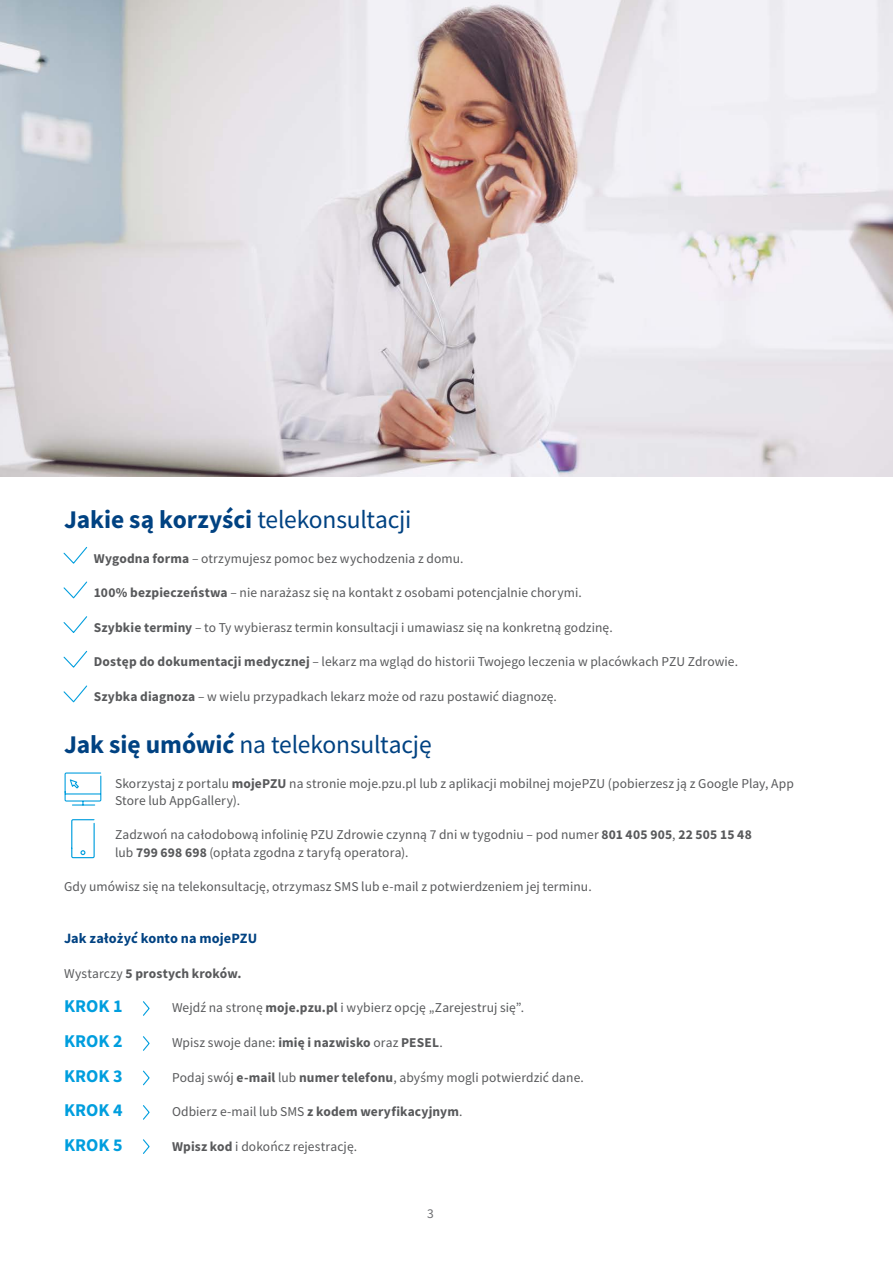
<style>
.page{position:relative;width:893px;height:1263px;background:#fff}
.page>*{position:absolute;margin:0;border:0;box-sizing:border-box;transform-origin:0 0}
.t1{font:700 25.5px "Source Sans Pro";color:#004282}
.t2{font:25.5px "Source Sans Pro";letter-spacing:-.01em;color:#004282}
.t3{font:700 18px "Source Sans Pro";color:#009ede}
.t4{font:700 14.25px "Source Sans Pro";letter-spacing:.005em;color:#004282}
.t5{font:13.5px/17.2px "Source Sans Pro";letter-spacing:.005em;color:#58595b}
.t6{font:700 13.5px "Source Sans Pro";letter-spacing:.01em;color:#58595b}
.t7{font:13.5px "Source Sans Pro";color:#6d6e71}
.s1{font-weight:400}
.s2{font-weight:700}
</style>
<div class="page">
<svg style="left:63px;top:547px;width:25px;height:17px"></svg>
<svg style="left:63px;top:581px;width:25px;height:18px"></svg>
<svg style="left:63px;top:616px;width:25px;height:17px"></svg>
<svg style="left:63px;top:650px;width:25px;height:18px"></svg>
<svg style="left:63px;top:685px;width:24px;height:18px"></svg>
<img style="left:0;top:0;width:893px;height:476px">
<svg style="left:64px;top:772px;width:38px;height:34px"></svg>
<svg style="left:71px;top:819px;width:24px;height:40px"></svg>
<svg style="left:143px;top:1001px;width:7px;height:15px"></svg>
<svg style="left:143px;top:1036px;width:7px;height:15px"></svg>
<svg style="left:143px;top:1070px;width:7px;height:16px"></svg>
<svg style="left:143px;top:1105px;width:7px;height:15px"></svg>
<svg style="left:143px;top:1139px;width:7px;height:15px"></svg>
<h1 class="t1" style="left:64px;top:502px;width:349px">Jakie są korzyści <span class="s1">telekonsultacji</span></h1>
<p class="t5" style="left:94px;top:549px;width:371px"><span class="s2">Wygodna forma</span> – otrzymujesz pomoc bez wychodzenia z domu.</p>
<p class="t5" style="left:94px;top:584px;width:489px"><span class="s2">100% bezpieczeństwa</span> – nie narażasz się na kontakt z osobami potencjalnie chorymi.</p>
<p class="t5" style="left:94px;top:619px;width:520px"><span class="s2">Szybkie terminy</span> – to Ty wybierasz termin konsultacji i umawiasz się na konkretną godzinę.</p>
<p class="t5" style="left:94px;top:653px;width:646px"><span class="s2">Dostęp do dokumentacji medycznej</span> – lekarz ma wgląd do historii Twojego leczenia w placówkach PZU Zdrowie.</p>
<p class="t5" style="left:94px;top:688px;width:465px"><span class="s2">Szybka diagnoza</span> – w wielu przypadkach lekarz może od razu postawić diagnozę.</p>
<h1 class="t2" style="left:64px;top:728px;width:369px"><span class="s2">Jak się umówić</span> na telekonsultację</h1>
<p class="t5" style="left:115px;top:774px;width:680px">Skorzystaj z portalu <span class="s2">mojePZU</span> na stronie moje.pzu.pl lub z aplikacji mobilnej mojePZU (pobierzesz ją z Google Play, App<br>Store lub AppGallery).</p>
<p class="t5" style="left:115px;top:826px;width:638px">Zadzwoń na całodobową infolinię PZU Zdrowie czynną 7 dni w tygodniu – pod numer <span class="s2">801 405 905</span>, <span class="s2">22 505 15 48 </span>lub <span class="s2">799 698 698</span> (opłata zgodna z taryfą operatora).</p>
<p class="t5" style="left:64px;top:878px;width:529px">Gdy umówisz się na telekonsultację, otrzymasz SMS lub e-mail z potwierdzeniem jej terminu.</p>
<p class="t4" style="left:64px;top:929px;width:195px">Jak założyć konto na mojePZU</p>
<p class="t6" style="left:64px;top:964px;width:179px"><span class="s1">Wystarczy</span> 5 prostych kroków.</p>
<h2 class="t3" style="left:64px;top:994px;width:60px">KROK 1</h2>
<p class="t5" style="left:172px;top:999px;width:354px">Wejdź na stronę <span class="s2">moje.pzu.pl</span> i wybierz opcję „Zarejestruj się”.</p>
<h2 class="t3" style="left:64px;top:1029px;width:60px">KROK 2</h2>
<p class="t5" style="left:172px;top:1034px;width:272px">Wpisz swoje dane: <span class="s2">imię i nazwisko</span> oraz <span class="s2">PESEL</span>.</p>
<h2 class="t3" style="left:64px;top:1063px;width:60px">KROK 3</h2>
<p class="t5" style="left:172px;top:1068px;width:413px">Podaj swój <span class="s2">e-mail</span> lub <span class="s2">numer telefonu</span>, abyśmy mogli potwierdzić dane.</p>
<h2 class="t3" style="left:64px;top:1098px;width:60px">KROK 4</h2>
<p class="t5" style="left:172px;top:1103px;width:292px">Odbierz e-mail lub SMS <span class="s2">z kodem weryfikacyjnym</span>.</p>
<h2 class="t3" style="left:64px;top:1133px;width:60px">KROK 5</h2>
<p class="t5" style="left:172px;top:1137px;width:187px"><span class="s2">Wpisz kod</span> i dokończ rejestrację.</p>
<p class="t7" style="left:427px;top:1205px;width:8px">3</p>
</div>
